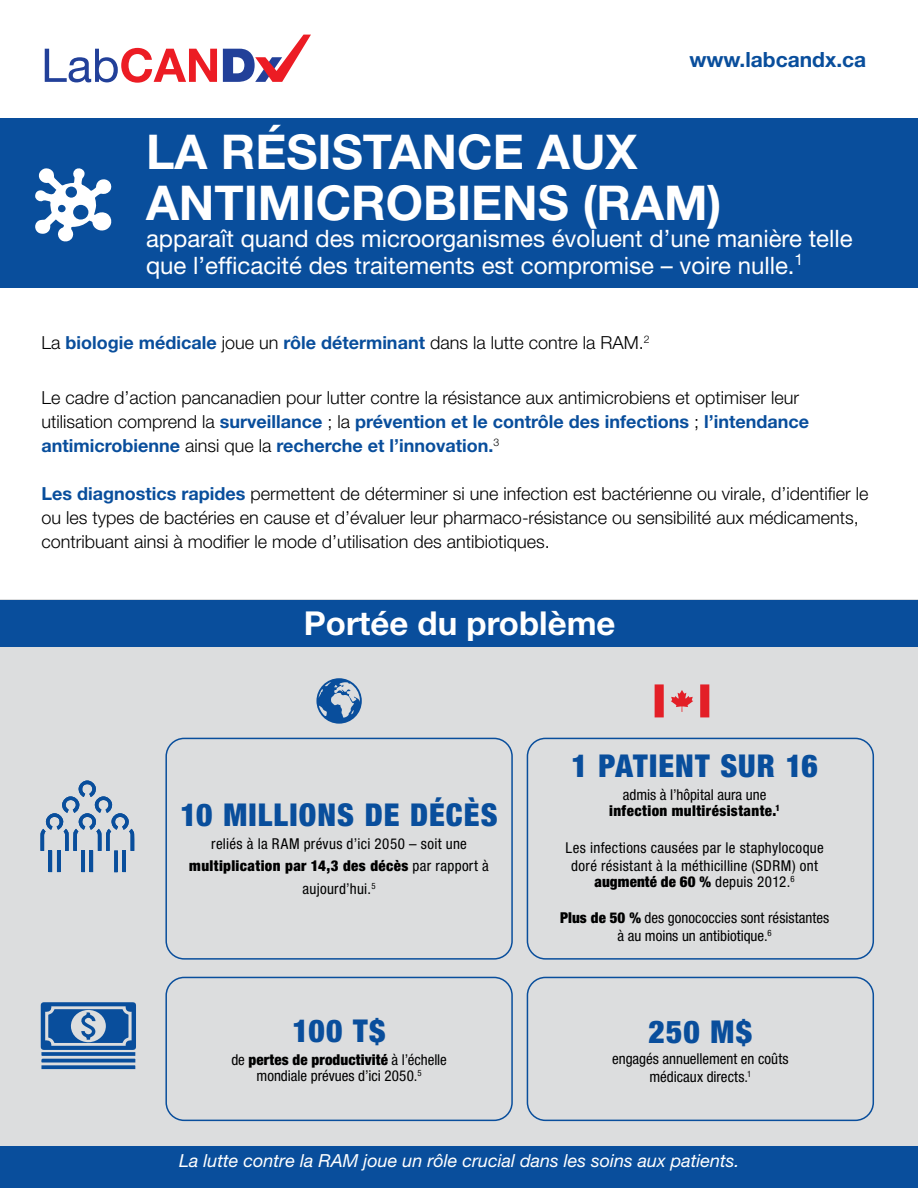
<style>
.page{position:relative;width:918px;height:1188px;background:#fff}
.page>*{position:absolute;margin:0;border:0;box-sizing:border-box;transform-origin:0 0}
.t1{font:700 48px/51px "Helvetica Neue LT Pro";color:#fff}
.Secondery_Bullets{font:700 33px "Helvetica Neue LT Pro";color:#fff}
.t2{font:900 condensed 31.5px "Helvetica Neue LT Pro";letter-spacing:.035em;color:#094e9c}
.t3{font:24px/27px "Helvetica Neue LT Pro";color:#fff}
.t4{font:700 21px "Helvetica Neue LT Pro";color:#094e9c}
.t5{font:300 18px/24px "Helvetica Neue LT Pro";color:#000}
.t6{font:italic 18px "Helvetica Neue LT Pro";color:#fff}
.t7{font:condensed 15px/18px "Helvetica Neue LT Pro";letter-spacing:.01em;color:#000;text-align:center}
.t8{font:900 condensed 15px/16.5px "Helvetica Neue LT Pro";letter-spacing:.025em;color:#000;text-align:center}
.s1{font-weight:700;color:#094e9c}
.s2{font-weight:900}
.s3{font-weight:400}
</style>
<div class="page">
<div style="left:0;top:599px;width:918px;height:589px;background:#dcddde"></div>
<div style="left:0;top:600px;width:918px;height:47px;background:#094e9c"></div>
<div style="left:0;top:118px;width:918px;height:170px;background:#094e9c"></div>
<svg style="left:45px;top:48px;width:172px;height:35px"></svg>
<svg style="left:223px;top:35px;width:88px;height:47px"></svg>
<svg style="left:700px;top:684px;width:9px;height:33px"></svg>
<svg style="left:655px;top:684px;width:9px;height:33px"></svg>
<svg style="left:671px;top:690px;width:22px;height:22px"></svg>
<div style="left:527px;top:738px;width:347px;height:222px;border:2px solid #094e9c;border-radius:18px"></div>
<svg style="left:41px;top:1002px;width:95px;height:67px"></svg>
<svg style="left:35px;top:168px;width:77px;height:74px"></svg>
<svg style="left:40px;top:780px;width:94px;height:92px"></svg>
<svg style="left:316px;top:678px;width:46px;height:46px"></svg>
<div style="left:0;top:1146px;width:918px;height:42px;background:#094e9c"></div>
<div style="left:165px;top:738px;width:348px;height:222px;border:2px solid #094e9c;border-radius:18px"></div>
<div style="left:165px;top:977px;width:348px;height:144px;border:2px solid #094e9c;border-radius:18px"></div>
<div style="left:527px;top:977px;width:347px;height:144px;border:2px solid #094e9c;border-radius:18px"></div>
<p class="t4" style="left:689px;top:46px;width:178px">www.labcandx.ca</p>
<p class="t1" style="left:146px;top:125px;width:577px">LA RÉSISTANCE AUX<br>ANTIMICROBIENS (RAM)</p>
<p class="t3" style="left:146px;top:225px;width:708px">apparaît quand des microorganismes évoluent d’une manière telle que l’efficacité des traitements est compromise – voire nulle.<sup>1</sup></p>
<p class="t5" style="left:42px;top:330px;width:610px">La <span class="s1">biologie médicale</span> joue un <span class="s1">rôle déterminant</span> dans la lutte contre la RAM.<sup>2</sup></p>
<p class="t5" style="left:42px;top:385px;width:769px">Le cadre d’action pancanadien pour lutter contre la résistance aux antimicrobiens et optimiser leur utilisation comprend la <span class="s1">surveillance</span> ; la <span class="s1">prévention et le contrôle des infections</span> ; <span class="s1">l’intendance antimicrobienne</span> ainsi que la <span class="s1">recherche et l’innovation.</span><sup>3</sup></p>
<p class="t5" style="left:42px;top:481px;width:829px"><span class="s1">Les diagnostics rapides</span> permettent de déterminer si une infection est bactérienne ou virale, d’identifier le ou les types de bactéries en cause et d’évaluer leur pharmaco-résistance ou sensibilité aux médicaments, contribuant ainsi à modifier le mode d’utilisation des antibiotiques.</p>
<p class="Secondery_Bullets" style="left:304px;top:602px;width:313px">Portée du problème</p>
<p class="t2" style="left:180px;top:796px;width:319px">10 MILLIONS DE DÉCÈS</p>
<p class="t7" style="left:189px;top:832px;width:301px;line-height:22.5px">reliés à la RAM prévus d’ici 2050 – soit une <span class="s2">multiplication par 14,3 des décès</span> par rapport à aujourd’hui.<sup>5</sup></p>
<p class="t2" style="left:293px;top:1012px;width:95px">100 T$</p>
<p class="t7" style="left:231px;top:1051px;width:217px;line-height:16.5px">de <span class="s2">pertes de productivité</span> à l’échelle mondiale prévues d’ici 2050.<sup>5</sup></p>
<p class="t2" style="left:571px;top:747px;width:248px">1 PATIENT SUR 16</p>
<p class="t8" style="left:609px;top:786px;width:172px"><span class="s3">admis à l’hôpital aura une </span>infection multirésistante.<sup>1</sup></p>
<p class="t7" style="left:566px;top:838px;width:260px">Les infections causées par le staphylocoque doré résistant à la méthicilline (SDRM) ont</p>
<p class="t8" style="left:595px;top:874px;width:202px">augmenté de 60 % <span class="s3">depuis 2012.</span><sup>6</sup></p>
<p class="t7" style="left:560px;top:909px;width:271px"><span class="s2">Plus de 50 %</span> des gonococcies sont résistantes à au moins un antibiotique.<sup>6</sup></p>
<p class="t2" style="left:649px;top:1013px;width:105px">250 M$</p>
<p class="t7" style="left:612px;top:1049px;width:178px">engagés annuellement en coûts médicaux directs.<sup>1</sup></p>
<p class="t6" style="left:179px;top:1150px;width:562px">La lutte contre la RAM joue un rôle crucial dans les soins aux patients.</p>
</div>
